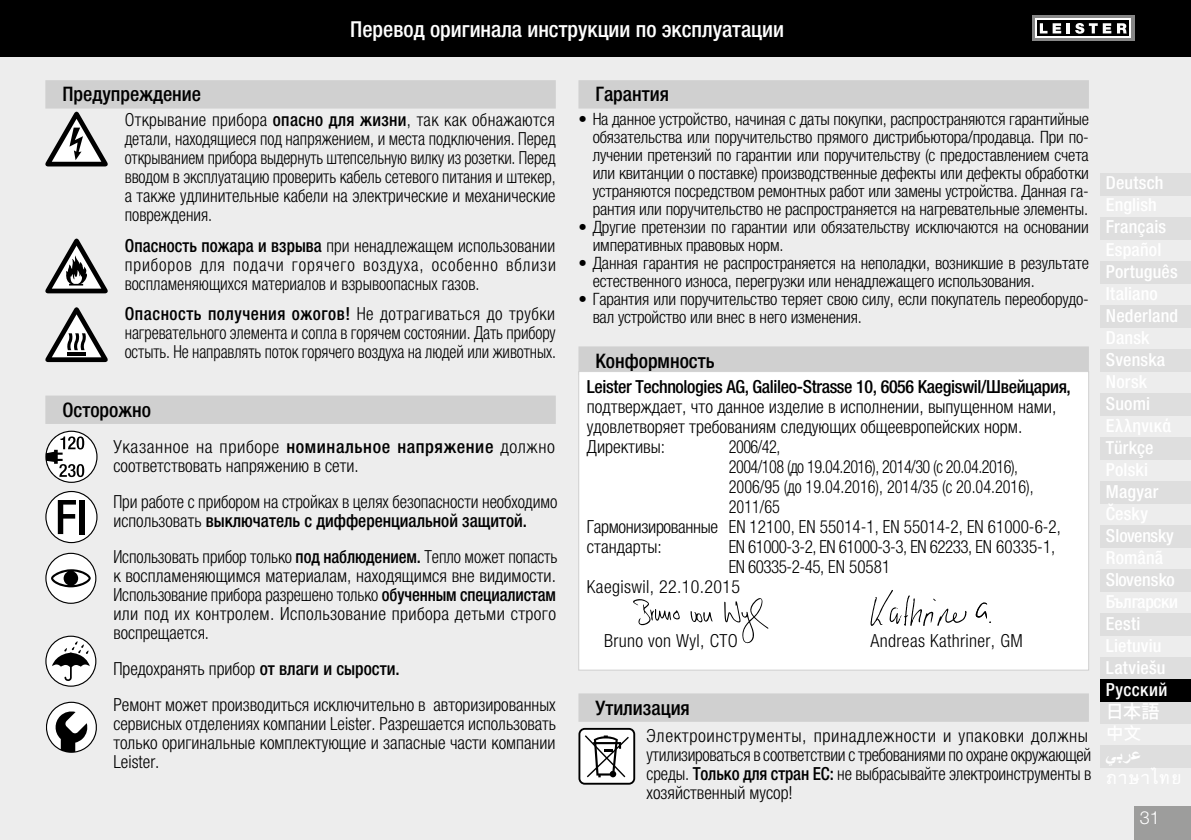
<style>
.page{position:relative;width:1191px;height:840px;background:#fff}
.page>*{position:absolute;margin:0;border:0;box-sizing:border-box;transform-origin:0 0}
.t1{font:500 condensed 22px "Helvetica Neue LTW1 G";color:#fff}
.t2{font:500 condensed 20px "Helvetica Neue LTW1 G";color:#000}
.t3{font:300 condensed 18px/19px "Helvetica Neue LTW1 G";color:#000}
.t4{font:300 condensed 18px/19px "Helvetica Neue LTW1 G";color:#000;text-align:justify;scale:.94 1}
.t5{font:300 condensed 18px/19px "Helvetica Neue LTW1 G";color:#000;text-align:justify;scale:.96 1}
.t6{font:300 condensed 18px/19px "Helvetica Neue LTW1 G";color:#000;scale:.95 1}
.t7{font:500 condensed 18px/22px "Helvetica Neue LTW1 G";letter-spacing:.01em;color:#fff}
.t8{font:500 condensed 18px "Helvetica Neue LTW1 G";letter-spacing:-.02em;color:#000}
.t9{font:300 condensed 18px "Helvetica Neue LTW1 G";letter-spacing:-.03em;color:#000;scale:.95 1}
.t10{font:300 condensed 18px "Helvetica Neue LTW1 G";color:#000;scale:.9 1}
.t11{font:300 condensed 18px "Helvetica Neue LTW1 G";letter-spacing:.02em;color:#000}
.t12{font:300 condensed 18px "Helvetica Neue LTW1 G";letter-spacing:-.03em;color:#000;scale:.9 1}
.t13{font:500 condensed 18px "Helvetica Neue LTW1 G";letter-spacing:-.01em;color:#fff}
.t14{font:700 18px "Times New Roman";color:#fff}
.t15{font:500 18px "Koz Go Pro";color:#fff}
.t16{font:300 18px "Helvetica Neue LTW1 G";color:#fff}
.t17{font:300 condensed 17px/18px "Helvetica Neue LTW1 G";letter-spacing:-.01em;color:#000}
.s1{font-weight:500}
</style>
<div class="page">
<div style="left:0;top:57px;width:1191px;height:782px;background:#ededed"></div>
<div style="left:0;top:0;width:1191px;height:57px;background:#000"></div>
<div style="left:1134px;top:805px;width:57px;height:34px;background:#9d9d9c"></div>
<svg style="left:1032px;top:16px;width:102px;height:25px"></svg>
<svg style="left:1035px;top:19px;width:96px;height:19px"></svg>
<div style="left:1037px;top:21px;width:92px;height:15px;background:#000"></div>
<svg style="left:1039px;top:23px;width:22px;height:10px"></svg>
<hr style="left:1066px;top:23px;width:4px;height:10px;background:#fff">
<svg style="left:1075px;top:23px;width:36px;height:11px"></svg>
<svg style="left:1117px;top:23px;width:9px;height:10px"></svg>
<div style="left:1100px;top:173px;width:91px;height:22px;background:#dedede"></div>
<div style="left:1100px;top:217px;width:91px;height:22px;background:#dedede"></div>
<div style="left:1100px;top:261px;width:91px;height:22px;background:#dedede"></div>
<div style="left:1100px;top:305px;width:91px;height:22px;background:#dedede"></div>
<div style="left:1100px;top:349px;width:91px;height:22px;background:#dedede"></div>
<div style="left:1100px;top:393px;width:91px;height:22px;background:#dedede"></div>
<div style="left:1100px;top:437px;width:91px;height:22px;background:#dedede"></div>
<div style="left:1100px;top:481px;width:91px;height:22px;background:#dedede"></div>
<div style="left:1100px;top:525px;width:91px;height:22px;background:#dedede"></div>
<div style="left:1100px;top:569px;width:91px;height:22px;background:#dedede"></div>
<div style="left:1100px;top:613px;width:91px;height:22px;background:#dedede"></div>
<div style="left:1100px;top:657px;width:91px;height:22px;background:#dedede"></div>
<div style="left:1100px;top:701px;width:91px;height:22px;background:#dedede"></div>
<div style="left:1100px;top:745px;width:91px;height:22px;background:#dedede"></div>
<div style="left:45px;top:80px;width:511px;height:28px;background:#d0d0d0"></div>
<div style="left:45px;top:395px;width:511px;height:28px;background:#d0d0d0"></div>
<svg style="left:45px;top:112px;width:63px;height:54px"></svg>
<svg style="left:45px;top:238px;width:63px;height:55px"></svg>
<svg style="left:45px;top:307px;width:63px;height:55px"></svg>
<svg style="left:45px;top:430px;width:53px;height:52px"></svg>
<div style="left:578px;top:80px;width:511px;height:28px;background:#d0d0d0"></div>
<div style="left:578px;top:346px;width:511px;height:28px;background:#d0d0d0"></div>
<div style="left:578px;top:693px;width:511px;height:28px;background:#d0d0d0"></div>
<div style="left:579px;top:371px;width:509px;height:298px;background:#fff"></div>
<div style="left:578px;top:371px;width:511px;height:299px;border:1px solid #d0d0d0"></div>
<svg style="left:578px;top:727px;width:57px;height:57px;background:#bcbcbc"></svg>
<div style="left:1100px;top:679px;width:91px;height:22px;background:#000"></div>
<svg style="left:633px;top:599px;width:47px;height:25px"></svg>
<svg style="left:724px;top:598px;width:44px;height:45px"></svg>
<svg style="left:690px;top:611px;width:22px;height:11px"></svg>
<svg style="left:975px;top:602px;width:16px;height:20px"></svg>
<svg style="left:870px;top:590px;width:96px;height:35px"></svg>
<svg style="left:45px;top:490px;width:52px;height:53px"></svg>
<div style="left:80px;top:499px;width:5px;height:34px;background:#000"></div>
<svg style="left:45px;top:552px;width:51px;height:51px"></svg>
<svg style="left:45px;top:635px;width:51px;height:51px"></svg>
<svg style="left:46px;top:701px;width:51px;height:51px"></svg>
<p class="t1" style="left:350px;top:16px;width:435px">Перевод оригинала инструкции по эксплуатации</p>
<p class="t2" style="left:62px;top:82px;width:140px">Предупреждение</p>
<p class="t3" style="left:125px;top:110px;width:432px;text-align:justify">Открывание прибора <span class="s1">опасно для жизни</span>, так как обнажаются детали, находящиеся под напряжением, и места подключения. Перед открыванием прибора выдернуть штепсельную вилку из розетки. Перед вводом в эксплуатацию проверить кабель сетевого питания и штекер, а также удлинительные кабели на электрические и механические повреждения.</p>
<p class="t5" style="left:125px;top:236px;width:450px"><span class="s1">Опасность пожара и взрыва</span> при ненадлежащем использовании приборов для подачи горячего воздуха, особенно вблизи воспламеняющихся материалов и взрывоопасных газов.</p>
<p class="t3" style="left:125px;top:304px;width:433px;text-align:justify"><span class="s1">Опасность получения ожогов!</span> Не дотрагиваться до трубки нагревательного элемента и сопла в горячем состоянии. Дать прибору остыть. Не направлять поток горячего воздуха на людей или животных.</p>
<p class="t2" style="left:62px;top:397px;width:90px">Осторожно</p>
<p class="t3" style="left:113px;top:437px;width:443px">Указанное на приборе <span class="s1">номинальное напряжение</span> должно соответствовать напряжению в сети.</p>
<p class="t6" style="left:113px;top:492px;width:469px">При работе с прибором на стройках в целях безопасности необходимо использовать <span class="s1">выключатель с дифференциальной защитой.</span></p>
<p class="t4" style="left:113px;top:547px;width:474px">Использовать прибор только <span class="s1">под наблюдением.</span> Тепло может попасть к воспламеняющимся материалам, находящимся вне видимости.<br>Использование прибора разрешено только <span class="s1">обученным специалистам </span>или под их контролем. Использование прибора детьми строго воспрещается.</p>
<p class="t3" style="left:113px;top:650px;width:444px;line-height:36px">Предохранять прибор <span class="s1">от влаги и сырости.<br></span>Ремонт может производиться исключительно в авторизированных</p>
<p class="t3" style="left:113px;top:714px;width:444px;text-align:justify">сервисных отделениях компании Leister. Разрешается использовать только оригинальные комплектующие и запасные части компании Leister.</p>
<p class="t2" style="left:595px;top:82px;width:75px">Гарантия</p>
<p class="t17" style="left:592px;top:110px;width:498px;text-align:justify;text-indent:-14px">• На данное устройство, начиная с даты покупки, распространяются гарантийные обязательства или поручительство прямого дистрибьютора/продавца. При по&shy;лучении претензий по гарантии или поручительству (с предоставлением счета или квитанции о поставке) производственные дефекты или дефекты обработки устраняются посредством ремонтных работ или замены устройства. Данная га&shy;рантия или поручительство не распространяется на нагревательные элементы.</p>
<p class="t17" style="left:592px;top:218px;width:498px;text-indent:-14px">• Другие претензии по гарантии или обязательству исключаются на основании императивных правовых норм.</p>
<p class="t17" style="left:592px;top:254px;width:498px;text-indent:-14px">• Данная гарантия не распространяется на неполадки, возникшие в результате естественного износа, перегрузки или ненадлежащего использования.</p>
<p class="t17" style="left:592px;top:290px;width:498px;text-indent:-14px">• Гарантия или поручительство теряет свою силу, если покупатель переоборудо&shy;вал устройство или внес в него изменения.</p>
<p class="t2" style="left:595px;top:348px;width:121px">Конформность</p>
<p class="t8" style="left:587px;top:375px;width:485px">Leister Technologies AG, Galileo-Strasse 10, 6056 Kaegiswil/Швейцария,</p>
<p class="t3" style="left:587px;top:396px;width:471px;line-height:20px">подтверждает, что данное изделие в исполнении, выпущенном нами, удовлетворяет требованиям следующих общеевропейских норм.<br>Директивы:</p>
<p class="t10" style="left:729px;top:435px;width:59px">2006/42,</p>
<p class="t12" style="left:729px;top:455px;width:323px">2004/108 (до 19.04.2016), 2014/30 (с 20.04.2016),</p>
<p class="t10" style="left:729px;top:475px;width:340px">2006/95 (до 19.04.2016), 2014/35 (с 20.04.2016),</p>
<p class="t10" style="left:729px;top:495px;width:58px">2011/65</p>
<p class="t3" style="left:587px;top:517px;width:475px">Гармонизированные EN 12100, EN 55014-1, EN 55014-2, EN 61000-6-2,</p>
<p class="t3" style="left:587px;top:537px;width:76px">стандарты:</p>
<p class="t9" style="left:729px;top:535px;width:345px">EN 61000-3-2, EN 61000-3-3, EN 62233, EN 60335-1,</p>
<p class="t9" style="left:729px;top:555px;width:171px">EN 60335-2-45, EN 50581</p>
<p class="t11" style="left:587px;top:575px;width:155px">Kaegiswil, 22.10.2015</p>
<p class="t11" style="left:604px;top:629px;width:135px">Bruno von Wyl, CTO</p>
<p class="t11" style="left:870px;top:629px;width:154px">Andreas Kathriner, GM</p>
<p class="t2" style="left:595px;top:695px;width:96px">Утилизация</p>
<p class="t3" style="left:646px;top:726px;width:446px">Электроинструменты, принадлежности и упаковки должны утилизироваться в соответствии с требованиями по охране окружающей среды. <span class="s1">Только для стран ЕС:</span> не выбрасывайте электроинструменты в хозяйственный мусор!</p>
<p class="t7" style="left:1106px;top:172px;width:59px">Deutsch</p>
<p class="t7" style="left:1106px;top:216px;width:62px">Français</p>
<p class="t7" style="left:1106px;top:260px;width:73px">Português</p>
<p class="t7" style="left:1106px;top:304px;width:74px">Nederland</p>
<p class="t7" style="left:1106px;top:348px;width:61px">Svenska</p>
<p class="t7" style="left:1106px;top:392px;width:46px">Suomi</p>
<p class="t7" style="left:1106px;top:436px;width:49px">Türkçe</p>
<p class="t7" style="left:1106px;top:480px;width:54px">Magyar</p>
<p class="t13" style="left:1106px;top:524px;width:70px">Slovensky</p>
<p class="t7" style="left:1105px;top:568px;width:70px">Slovensko</p>
<p class="t7" style="left:1105px;top:612px;width:36px">Eesti</p>
<p class="t7" style="left:1105px;top:656px;width:63px">Latviešu<br>Русский</p>
<p class="t15" style="left:1105px;top:699px;width:55px">日本語</p>
<p class="t14" style="left:1105px;top:743px;width:38px">ي عر ب</p>
<p class="t16" style="left:1140px;top:806px;width:22px">31</p>
</div>
